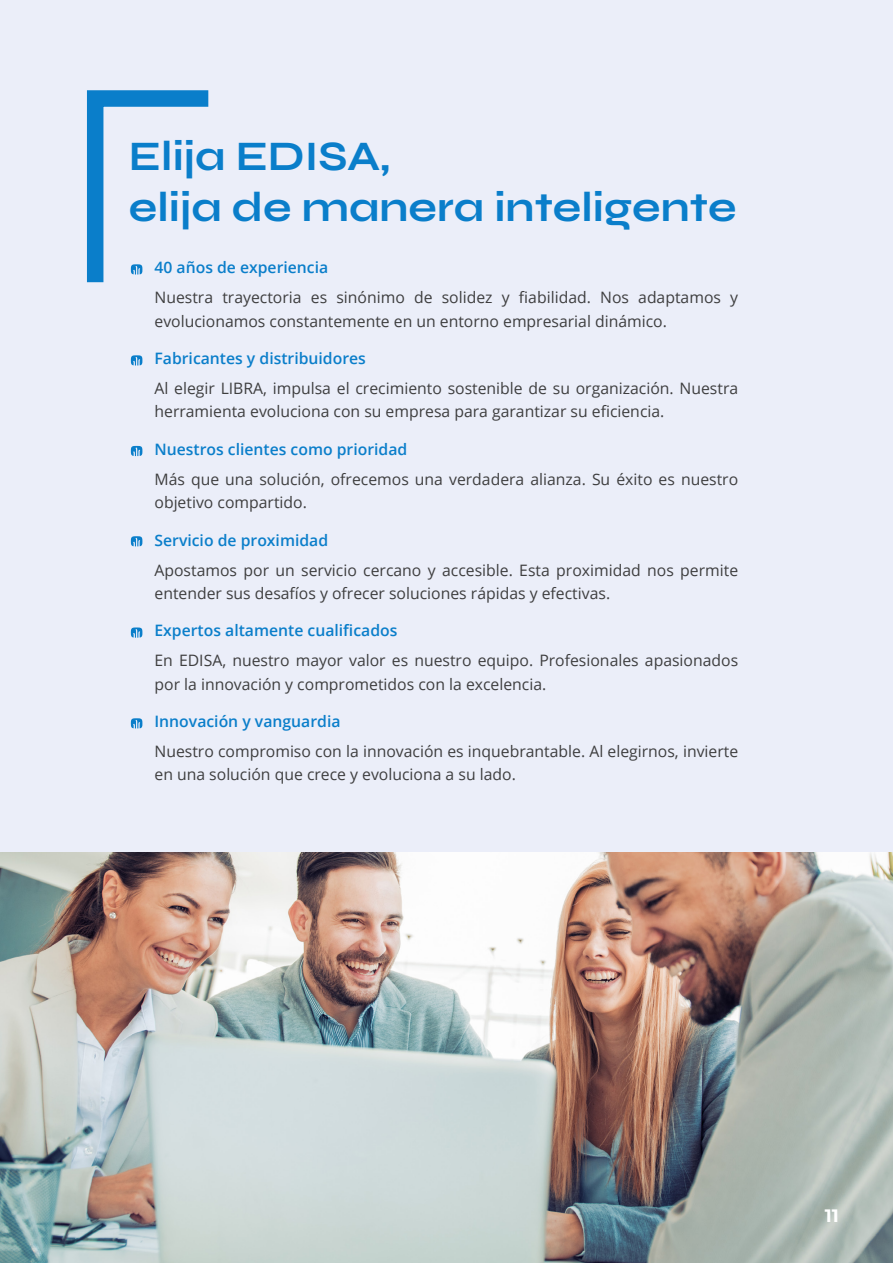
<style>
.page{position:relative;width:893px;height:1263px;background:#ebeef9}
.page>*{position:absolute;margin:0;border:0;box-sizing:border-box;transform-origin:0 0}
.t1{font:42px/50.4px "Syne";color:#0a7eca}
.t2{font:700 18px "Montserrat";color:#fff}
.Bold{font:15.75px/23.2px "Open Sans";color:#3e3e3f}
.Bold-2{font:600 15.75px "Open Sans";color:#0a7eca}
</style>
<div class="page">
<img style="left:0;top:853px;width:893px;height:410px">
<svg style="left:87px;top:90px;width:122px;height:193px"></svg>
<svg style="left:131px;top:536px;width:11px;height:10px"></svg>
<svg style="left:131px;top:446px;width:11px;height:10px"></svg>
<svg style="left:131px;top:355px;width:11px;height:10px"></svg>
<svg style="left:131px;top:627px;width:11px;height:11px"></svg>
<svg style="left:131px;top:718px;width:11px;height:10px"></svg>
<p class="t1" style="left:129px;top:131px;width:609px">Elija EDISA,<br>elija de manera inteligente</p>
<p class="Bold-2" style="left:154px;top:257px;width:175px">40 años de experiencia</p>
<p class="Bold" style="left:154px;top:286px;width:585px">Nuestra trayectoria es sinónimo de solidez y fiabilidad. Nos adaptamos y evolucionamos constantemente en un entorno empresarial dinámico.</p>
<p class="Bold-2" style="left:154px;top:348px;width:213px">Fabricantes y distribuidores</p>
<p class="Bold" style="left:154px;top:376px;width:585px">Al elegir LIBRA, impulsa el crecimiento sostenible de su organización. Nuestra herramienta evoluciona con su empresa para garantizar su eficiencia.</p>
<p class="Bold-2" style="left:154px;top:438px;width:254px">Nuestros clientes como prioridad</p>
<p class="Bold" style="left:154px;top:467px;width:585px">Más que una solución, ofrecemos una verdadera alianza. Su éxito es nuestro objetivo compartido.</p>
<p class="Bold-2" style="left:154px;top:529px;width:175px">Servicio de proximidad</p>
<p class="Bold" style="left:154px;top:558px;width:585px">Apostamos por un servicio cercano y accesible. Esta proximidad nos permite entender sus desafíos y ofrecer soluciones rápidas y efectivas.</p>
<p class="Bold-2" style="left:154px;top:620px;width:244px">Expertos altamente cualificados</p>
<p class="Bold" style="left:154px;top:649px;width:585px">En EDISA, nuestro mayor valor es nuestro equipo. Profesionales apasionados por la innovación y comprometidos con la excelencia.</p>
<p class="Bold-2" style="left:154px;top:711px;width:188px">Innovación y vanguardia</p>
<p class="Bold" style="left:154px;top:739px;width:585px">Nuestro compromiso con la innovación es inquebrantable. Al elegirnos, invierte en una solución que crece y evoluciona a su lado.</p>
<p class="t2" style="left:825px;top:1203px;width:16px">11</p>
</div>
